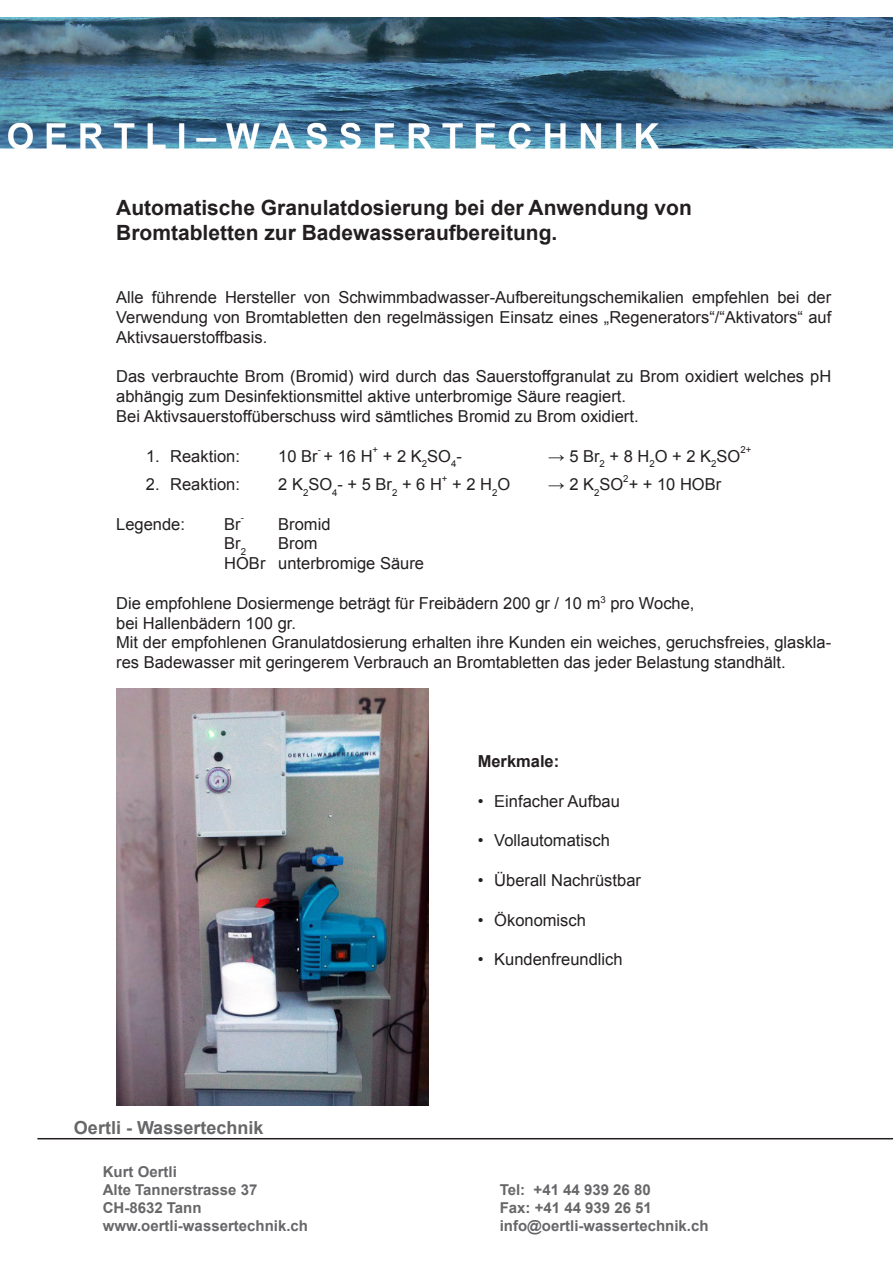
<style>
.page{position:relative;width:893px;height:1263px;background:#fff}
.page>*{position:absolute;margin:0;border:0;box-sizing:border-box;transform-origin:0 0}
.t1{font:700 21px/25.2px "Arial";color:#231f20}
.t2{font:700 18px "Arial";color:#67676a}
.t3{font:16.5px/19.8px "Arial";color:#231f20}
.t4{font:700 16.5px "Arial";color:#231f20}
.t5{font:700 15px/18px "Arial";color:#67676a}
.t6{font:9.6px "Arial";color:#231f20}
</style>
<div class="page">
<img style="left:0;top:17px;width:893px;height:132px">
<hr style="left:37px;top:1138px;width:856px;height:1px;background:#231f20">
<img style="left:116px;top:689px;width:312px;height:416px">
<p class="t1" style="left:116px;top:196px;width:577px">Automatische Granulatdosierung bei der Anwendung von<br>Bromtabletten zur Badewasseraufbereitung.</p>
<p class="t3" style="left:116px;top:288px;width:717px;text-align:justify">Alle führende Hersteller von Schwimmbadwasser-Aufbereitungschemikalien empfehlen bei der Verwendung von Bromtabletten den regelmässigen Einsatz eines „Regenerators“/“Aktivators“ auf Aktivsauerstoffbasis.</p>
<p class="t3" style="left:116px;top:367px;width:716px">Das verbrauchte Brom (Bromid) wird durch das Sauerstoffgranulat zu Brom oxidiert welches pH abhängig zum Desinfektionsmittel aktive unterbromige Säure reagiert.<br>Bei Aktivsauerstoffüberschuss wird sämtliches Bromid zu Brom oxidiert.</p>
<p class="t3" style="left:146px;top:446px;width:95px">1. Reaktion:</p>
<p class="t3" style="left:278px;top:446px;width:96px">10 Br + 16 H</p>
<p class="t6" style="left:318px;top:443px;width:5px">-</p>
<p class="t6" style="left:373px;top:443px;width:7px">+</p>
<p class="t3" style="left:383px;top:446px;width:81px">+ 2 K<sub>2</sub>SO<sub>4</sub>-</p>
<p class="t3" style="left:548px;top:446px;width:194px">→ 5 Br<sub>2</sub> + 8 H<sub>2</sub>O + 2 K<sub>2</sub>SO</p>
<p class="t6" style="left:740px;top:443px;width:12px">2+</p>
<p class="t6" style="left:623px;top:472px;width:7px">2</p>
<p class="t3" style="left:146px;top:474px;width:95px">2. Reaktion:</p>
<p class="t3" style="left:278px;top:474px;width:165px">2 K<sub>2</sub>SO<sub>4</sub>- + 5 Br<sub>2</sub> + 6 H</p>
<p class="t6" style="left:442px;top:472px;width:7px">+</p>
<p class="t3" style="left:452px;top:474px;width:60px">+ 2 H<sub>2</sub>O</p>
<p class="t3" style="left:548px;top:474px;width:175px">→ 2 K<sub>2</sub>SO + + 10 HOBr</p>
<p class="t3" style="left:116px;top:514px;width:70px">Legende:</p>
<p class="t3" style="left:224px;top:514px;width:18px">Br</p>
<p class="t6" style="left:241px;top:511px;width:5px">-</p>
<p class="t3" style="left:278px;top:514px;width:54px">Bromid</p>
<p class="t3" style="left:224px;top:534px;width:23px">Br<sub>2</sub></p>
<p class="t3" style="left:224px;top:534px;width:201px;text-indent:54px">Brom<br>HOBr unterbromige Säure</p>
<p class="t3" style="left:116px;top:593px;width:717px">Die empfohlene Dosiermenge beträgt für Freibädern 200 gr / 10 m<sup>3</sup> pro Woche,<br>bei Hallenbädern 100 gr.<br>Mit der empfohlenen Granulatdosierung erhalten ihre Kunden ein weiches, geruchsfreies, glaskla&shy;res Badewasser mit geringerem Verbrauch an Bromtabletten das jeder Belastung standhält.</p>
<p class="t2" style="left:74px;top:1115px;width:191px">Oertli - Wassertechnik</p>
<p class="t5" style="left:103px;top:1163px;width:207px">Kurt Oertli<br>Alte Tannerstrasse 37<br>CH-8632 Tann www.oertli-wassertechnik.ch</p>
<p class="t4" style="left:478px;top:750px;width:83px">Merkmale:</p>
<p class="t3" style="left:478px;top:791px;width:144px">• Einfacher Aufbau</p>
<p class="t3" style="left:478px;top:831px;width:134px">• Vollautomatisch</p>
<p class="t3" style="left:478px;top:870px;width:165px">• Überall Nachrüstbar</p>
<p class="t3" style="left:478px;top:910px;width:110px">• Ökonomisch</p>
<p class="t3" style="left:478px;top:950px;width:147px">• Kundenfreundlich</p>
<p class="t5" style="left:500px;top:1181px;width:210px">Tel: +41 44 939 26 80<br>Fax: +41 44 939 26 51 info@oertli-wassertechnik.ch</p>
</div>
